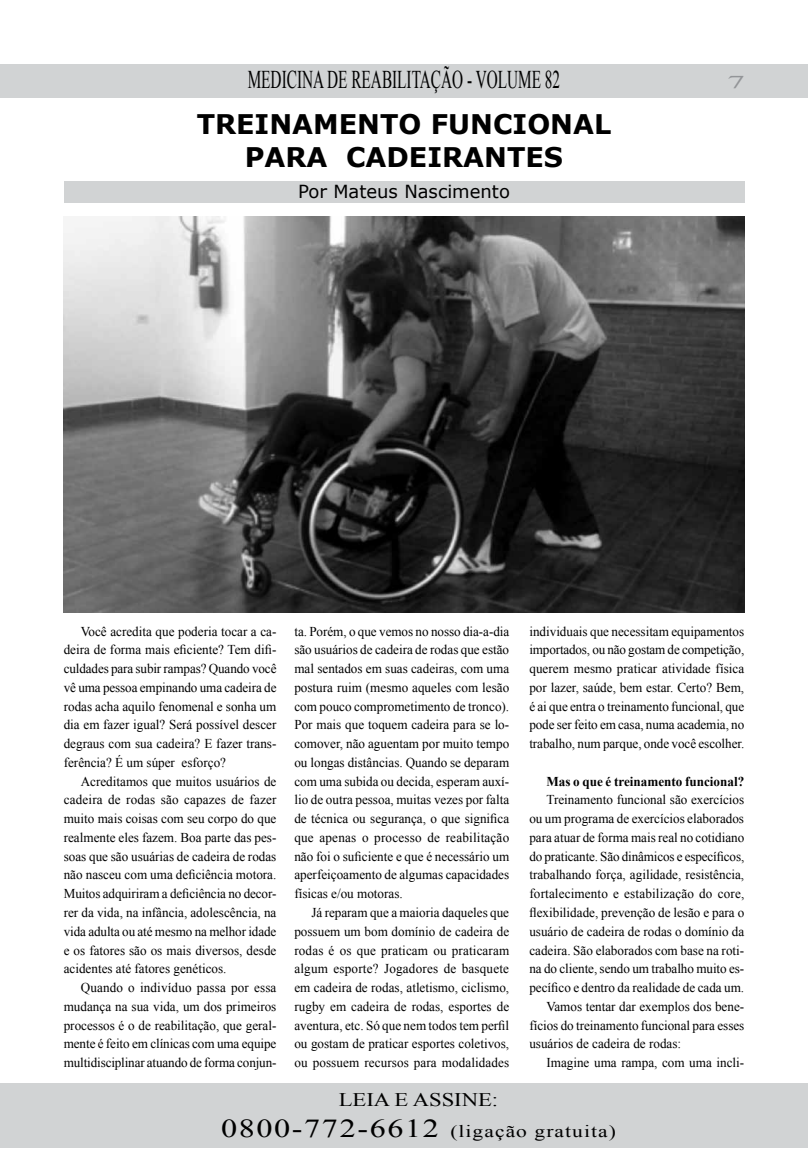
<style>
.page{position:relative;width:808px;height:1170px;background:#fff}
.page>*{position:absolute;margin:0;border:0;box-sizing:border-box;transform-origin:0 0}
.t1{font:700 27px/32.4px "Verdana";color:#000;text-align:center}
.t2{font:25.5px "Times New Roman";color:#000;scale:.6 1}
.t3{font:19.2px "Times New Roman";color:#000;scale:1.18 1}
.t4{font:18px "Verdana";color:#000}
.t5{font:18px "Times New Roman";color:#939598;scale:2 1}
.t6{font:17.25px "Times New Roman";letter-spacing:.05em;color:#000;scale:1.25 1}
.t7{font:13.5px/18.8px "Times New Roman";color:#000;text-align:justify}
.t8{font:700 13.5px "Times New Roman";color:#000}
.s1{font-size:25.8px}
</style>
<div class="page">
<div style="left:0;top:64px;width:808px;height:33px;background:#d1d3d4"></div>
<div style="left:0;top:1082px;width:808px;height:65px;background:#d1d3d4"></div>
<div style="left:64px;top:181px;width:680px;height:21px;background:#d1d3d4"></div>
<img style="left:64px;top:216px;width:680px;height:397px">
<h2 class="t2" style="left:248px;top:62px;width:522px">MEDICINA DE REABILITAÇÃO - VOLUME 82</h2>
<h3 class="t5" style="left:727px;top:70px;width:10px">7</h3>
<h1 class="t1" style="left:197px;top:108px;width:416px">TREINAMENTO FUNCIONAL<br>PARA CADEIRANTES</h1>
<h3 class="t4" style="left:298px;top:179px;width:213px">Por Mateus Nascimento</h3>
<p class="t7" style="left:64px;top:621px;width:214px;text-indent:17px">Você acredita que poderia tocar a ca&shy;deira de forma mais eficiente? Tem difi&shy;culdades para subir rampas? Quando você vê uma pessoa empinando uma cadeira de rodas acha aquilo fenomenal e sonha um dia em fazer igual? Será possível descer degraus com sua cadeira? E fazer trans&shy;ferência? É um súper esforço?</p>
<p class="t7" style="left:64px;top:771px;width:214px;text-indent:17px">Acreditamos que muitos usuários de cadeira de rodas são capazes de fazer muito mais coisas com seu corpo do que realmente eles fazem. Boa parte das pes&shy;soas que são usuárias de cadeira de rodas não nasceu com uma deficiência motora.<br>Muitos adquiriram a deficiência no decor&shy;rer da vida, na infância, adolescência, na vida adulta ou até mesmo na melhor idade e os fatores são os mais diversos, desde acidentes até fatores genéticos.</p>
<p class="t7" style="left:64px;top:977px;width:214px;text-indent:17px">Quando o indivíduo passa por essa mudança na sua vida, um dos primeiros processos é o de reabilitação, que geral&shy;mente é feito em clínicas com uma equipe multidisciplinar atuando de forma conjun-</p>
<p class="t7" style="left:294px;top:621px;width:216px">ta. Porém, o que vemos no nosso dia-a-dia são usuários de cadeira de rodas que estão mal sentados em suas cadeiras, com uma postura ruim (mesmo aqueles com lesão com pouco comprometimento de tronco).<br>Por mais que toquem cadeira para se lo&shy;comover, não aguentam por muito tempo ou longas distâncias. Quando se deparam com uma subida ou decida, esperam auxí&shy;lio de outra pessoa, muitas vezes por falta de técnica ou segurança, o que significa que apenas o processo de reabilitação não foi o suficiente e que é necessário um aperfeiçoamento de algumas capacidades físicas e/ou motoras.</p>
<p class="t7" style="left:294px;top:902px;width:216px;text-indent:17px">Já reparam que a maioria daqueles que possuem um bom domínio de cadeira de rodas é os que praticam ou praticaram algum esporte? Jogadores de basquete em cadeira de rodas, atletismo, ciclismo, rugby em cadeira de rodas, esportes de aventura, etc. Só que nem todos tem perfil ou gostam de praticar esportes coletivos, ou possuem recursos para modalidades</p>
<p class="t7" style="left:529px;top:621px;width:216px">individuais que necessitam equipamentos importados, ou não gostam de competição, querem mesmo praticar atividade física por lazer, saúde, bem estar. Certo? Bem, é ai que entra o treinamento funcional, que pode ser feito em casa, numa academia, no trabalho, num parque, onde você escolher.</p>
<p class="t8" style="left:546px;top:771px;width:199px">Mas o que é treinamento funcional?</p>
<p class="t7" style="left:546px;top:790px;width:199px">Treinamento funcional são exercícios</p>
<p class="t7" style="left:529px;top:809px;width:216px">ou um programa de exercícios elaborados</p>
<p class="t7" style="left:529px;top:827px;width:216px">para atuar de forma mais real no cotidiano</p>
<p class="t7" style="left:529px;top:846px;width:216px">do praticante. São dinâmicos e específicos,</p>
<p class="t7" style="left:529px;top:865px;width:216px">trabalhando força, agilidade, resistência,</p>
<p class="t7" style="left:529px;top:884px;width:216px">fortalecimento e estabilização do core,</p>
<p class="t7" style="left:529px;top:902px;width:216px">flexibilidade, prevenção de lesão e para o</p>
<p class="t7" style="left:529px;top:921px;width:216px">usuário de cadeira de rodas o domínio da</p>
<p class="t7" style="left:529px;top:940px;width:216px">cadeira. São elaborados com base na roti-</p>
<p class="t7" style="left:529px;top:959px;width:216px">na do cliente, sendo um trabalho muito es-</p>
<p class="t7" style="left:529px;top:977px;width:216px">pecífico e dentro da realidade de cada um.</p>
<p class="t7" style="left:546px;top:996px;width:199px">Vamos tentar dar exemplos dos bene-</p>
<p class="t7" style="left:529px;top:1015px;width:216px">fícios do treinamento funcional para esses</p>
<p class="t7" style="left:529px;top:1034px;width:153px">usuários de cadeira de rodas:</p>
<p class="t7" style="left:546px;top:1052px;width:199px">Imagine uma rampa, com uma incli-</p>
<h3 class="t3" style="left:339px;top:1086px;width:137px">LEIA E ASSINE:</h3>
<p class="t6" style="left:221px;top:1118px;width:317px"><span class="s1">0800-772-6612</span> (ligação gratuita)</p>
</div>
